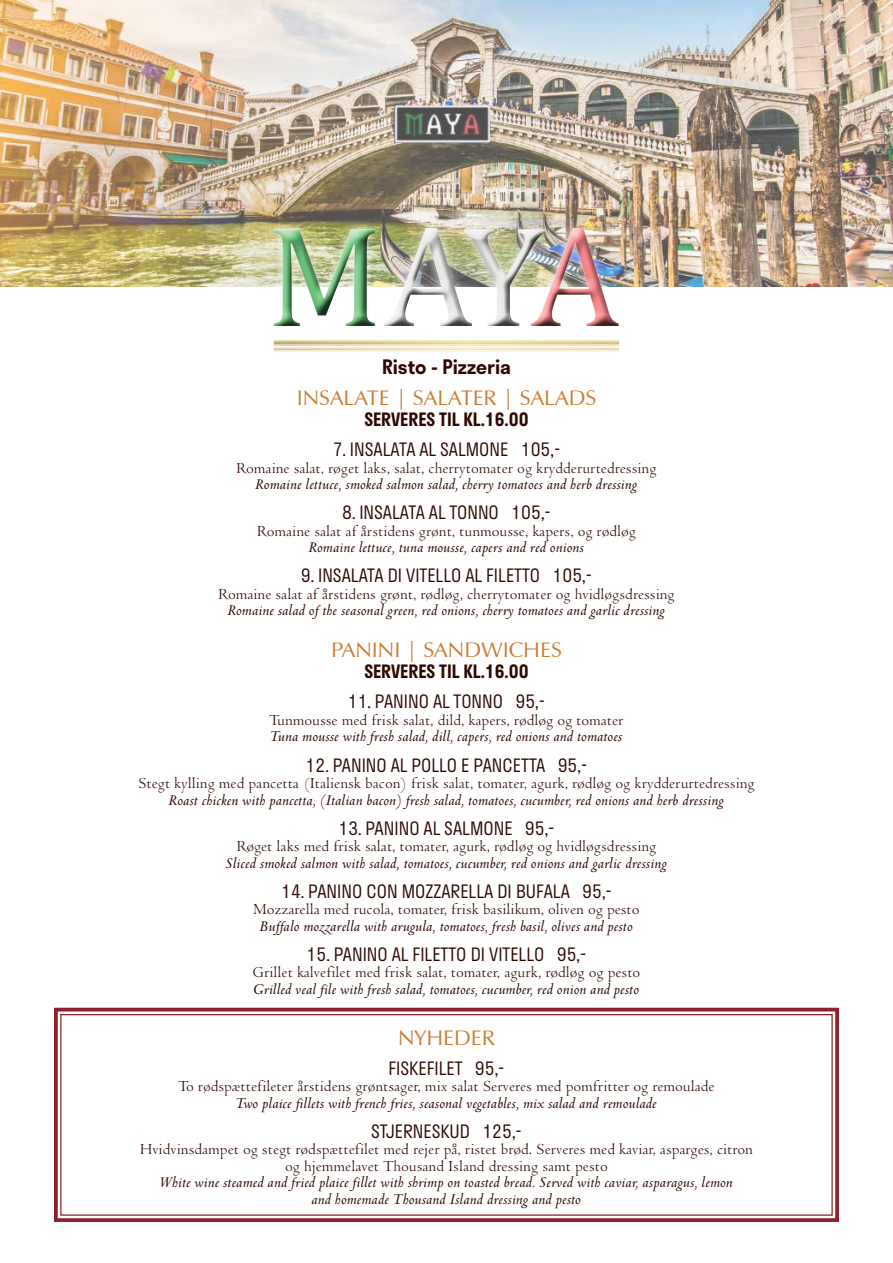
<style>
.page{position:relative;width:893px;height:1263px;background:#fff}
.page>*{position:absolute;margin:0;border:0;box-sizing:border-box;transform-origin:0 0}
.t1{font:21px "Zapf Humanist 601 BT";color:#cc7b2f;scale:1.05 1}
.t2{font:600 19.5px "Stratos";color:#2d0800}
.t3{font:300 18px "Stratos";color:#2d0800}
.t4{font:600 18px "Stratos";color:#2d0800}
.t5{font:italic 600 16.5px/16.5px "Venetian 301 BT";color:#2d0800;text-align:center}
.t6{font:16.5px/16.5px "Venetian 301 BT";letter-spacing:-.01em;color:#2d0800;text-align:center}
</style>
<div class="page">
<img style="left:0;top:0;width:893px;height:287px">
<div style="left:265px;top:219px;width:363px;height:117px;background:#fff;opacity:.75"></div>
<img style="left:274px;top:328px;width:345px;height:24px">
<div style="left:274px;top:228px;width:346px;height:100px;background:#000;opacity:.75"></div>
<svg style="left:54px;top:1007px;width:785px;height:215px"></svg>
<div style="left:60px;top:1014px;width:773px;height:202px;border:1px solid #8e222a"></div>
<p class="t2" style="left:382px;top:351px;width:130px">Risto - Pizzeria</p>
<p class="t1" style="left:297px;top:385px;width:287px">INSALATE | SALATER | SALADS</p>
<p class="t4" style="left:364px;top:405px;width:166px">SERVERES TIL KL.16.00</p>
<p class="t3" style="left:333px;top:435px;width:229px">7. INSALATA AL SALMONE 105,-</p>
<p class="t6" style="left:236px;top:460px;width:422px">Romaine salat, røget laks, salat, cherrytomater og krydderurtedressing</p>
<p class="t5" style="left:255px;top:476px;width:384px">Romaine lettuce, smoked salmon salad, cherry tomatoes and herb dressing</p>
<p class="t3" style="left:342px;top:498px;width:210px">8. INSALATA AL TONNO 105,-</p>
<p class="t6" style="left:257px;top:523px;width:381px">Romaine salat af årstidens grønt, tunmousse, kapers, og rødløg</p>
<p class="t5" style="left:309px;top:539px;width:277px">Romaine lettuce, tuna mousse, capers and red onions</p>
<p class="t3" style="left:301px;top:561px;width:293px">9. INSALATA DI VITELLO AL FILETTO 105,-</p>
<p class="t6" style="left:218px;top:586px;width:458px">Romaine salat af årstidens grønt, rødløg, cherrytomater og hvidløgsdressing</p>
<p class="t5" style="left:228px;top:602px;width:439px">Romaine salad of the seasonal green, red onions, cherry tomatoes and garlic dressing</p>
<p class="t1" style="left:331px;top:637px;width:221px">PANINI | SANDWICHES</p>
<p class="t4" style="left:364px;top:657px;width:166px">SERVERES TIL KL.16.00</p>
<p class="t3" style="left:348px;top:687px;width:199px">11. PANINO AL TONNO 95,-</p>
<p class="t6" style="left:269px;top:712px;width:356px">Tunmousse med frisk salat, dild, kapers, rødløg og tomater</p>
<p class="t5" style="left:270px;top:729px;width:354px">Tuna mousse with fresh salad, dill, capers, red onions and tomatoes</p>
<p class="t3" style="left:306px;top:750px;width:283px">12. PANINO AL POLLO E PANCETTA 95,-</p>
<p class="t6" style="left:138px;top:775px;width:618px">Stegt kylling med pancetta (Italiensk bacon) frisk salat, tomater, agurk, rødløg og krydderurtedressing</p>
<p class="t5" style="left:169px;top:792px;width:557px">Roast chicken with pancetta, (Italian bacon) fresh salad, tomatoes, cucumber, red onions and herb dressing</p>
<p class="t3" style="left:338px;top:813px;width:218px">13. PANINO AL SALMONE 95,-</p>
<p class="t6" style="left:236px;top:838px;width:422px">Røget laks med frisk salat, tomater, agurk, rødløg og hvidløgsdressing</p>
<p class="t5" style="left:226px;top:855px;width:443px">Sliced smoked salmon with salad, tomatoes, cucumber, red onions and garlic dressing</p>
<p class="t3" style="left:281px;top:876px;width:332px">14. PANINO CON MOZZARELLA DI BUFALA 95,-</p>
<p class="t6" style="left:253px;top:901px;width:388px">Mozzarella med rucola, tomater, frisk basilikum, oliven og pesto</p>
<p class="t5" style="left:260px;top:918px;width:375px">Buffalo mozzarella with arugula, tomatoes, fresh basil, olives and pesto</p>
<p class="t3" style="left:307px;top:939px;width:281px">15. PANINO AL FILETTO DI VITELLO 95,-</p>
<p class="t6" style="left:253px;top:964px;width:389px">Grillet kalvefilet med frisk salat, tomater, agurk, rødløg og pesto</p>
<p class="t5" style="left:254px;top:981px;width:387px">Grilled veal file with fresh salad, tomatoes, cucumber, red onion and pesto</p>
<p class="t1" style="left:398px;top:1024px;width:94px">NYHEDER</p>
<p class="t3" style="left:388px;top:1054px;width:118px">FISKEFILET 95,-</p>
<p class="t6" style="left:178px;top:1078px;width:538px">To rødspættefileter årstidens grøntsager, mix salat Serveres med pomfritter og remoulade</p>
<p class="t5" style="left:236px;top:1095px;width:423px">Two plaice fillets with french fries, seasonal vegetables, mix salad and remoulade</p>
<p class="t3" style="left:371px;top:1117px;width:152px">STJERNESKUD 125,-</p>
<p class="t6" style="left:140px;top:1141px;width:615px">Hvidvinsdampet og stegt rødspættefilet med rejer på, ristet brød. Serveres med kaviar, asparges, citron og hjemmelavet Thousand Island dressing samt pesto</p>
<p class="t5" style="left:160px;top:1174px;width:575px">White wine steamed and fried plaice fillet with shrimp on toasted bread. Served with caviar, asparagus, lemon and homemade Thousand Island dressing and pesto</p>
</div>
